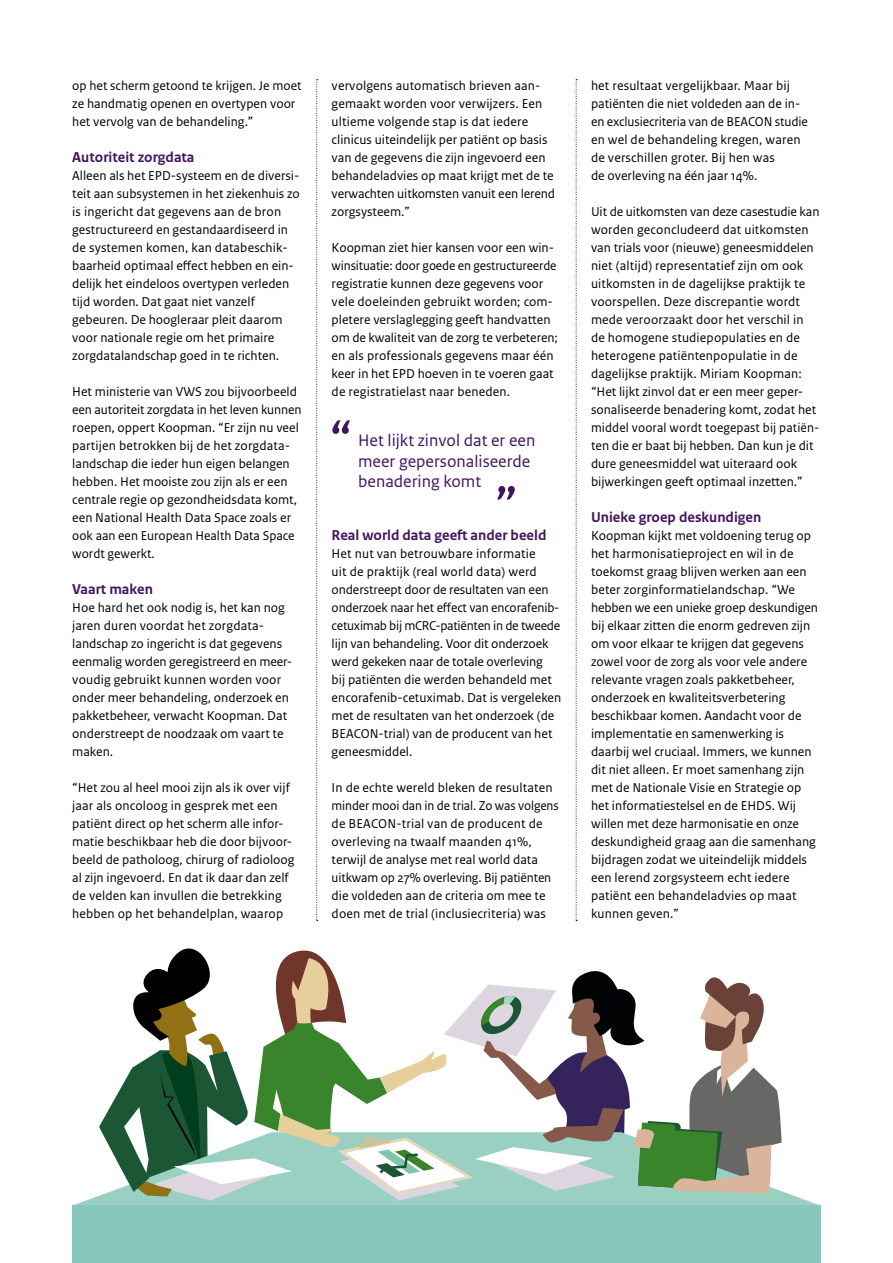
<style>
.page{position:relative;width:893px;height:1263px;background:#fff}
.page>*{position:absolute;margin:0;border:0;box-sizing:border-box;transform-origin:0 0}
.t1{font:59.4px "Rijksoverheid Sans Text";color:#42145f}
.t2{font:17.55px/20.1px "Rijksoverheid Sans Text";color:#42145f}
.t3{font:700 15px "Rijksoverheid Sans Text";color:#42145f}
.t4{font:13.5px/18px "Rijksoverheid Sans Text";color:#000}
</style>
<div class="page">
<svg style="left:316px;top:79px;width:2px;height:842px"></svg>
<svg style="left:576px;top:79px;width:1px;height:842px"></svg>
<svg style="left:74px;top:1191px;width:745px;height:14px"></svg>
<div style="left:72px;top:1205px;width:749px;height:58px;background:#88c8bc"></div>
<svg style="left:99px;top:948px;width:683px;height:257px"></svg>
<p class="t4" style="left:72px;top:77px;width:231px">op het scherm getoond te krijgen. Je moet ze handmatig openen en overtypen voor het vervolg van de behandeling.”</p>
<p class="t3" style="left:72px;top:149px;width:124px">Autoriteit zorgdata</p>
<p class="t4" style="left:72px;top:167px;width:229px">Alleen als het EPD-systeem en de diversi&shy;teit aan subsystemen in het ziekenhuis zo is ingericht dat gegevens aan de bron gestructureerd en gestandaardiseerd in de systemen komen, kan databeschik&shy;baarheid optimaal effect hebben en ein&shy;delijk het eindeloos overtypen verleden tijd worden. Dat gaat niet vanzelf gebeuren. De hoogleraar pleit daarom voor nationale regie om het primaire zorgdatalandschap goed in te richten.</p>
<p class="t4" style="left:72px;top:383px;width:231px">Het ministerie van VWS zou bijvoorbeeld een autoriteit zorgdata in het leven kunnen roepen, oppert Koopman. “Er zijn nu veel partijen betrokken bij de het zorgdata&shy;landschap die ieder hun eigen belangen hebben. Het mooiste zou zijn als er een centrale regie op gezondheidsdata komt, een National Health Data Space zoals er ook aan een European Health Data Space wordt gewerkt.</p>
<p class="t3" style="left:72px;top:581px;width:82px">Vaart maken</p>
<p class="t4" style="left:72px;top:599px;width:221px">Hoe hard het ook nodig is, het kan nog jaren duren voordat het zorgdata&shy;landschap zo ingericht is dat gegevens eenmalig worden geregistreerd en meer&shy;voudig gebruikt kunnen worden voor onder meer behandeling, onderzoek en pakketbeheer, verwacht Koopman. Dat onderstreept de noodzaak om vaart te maken.</p>
<p class="t4" style="left:72px;top:779px;width:224px">“Het zou al heel mooi zijn als ik over vijf jaar als oncoloog in gesprek met een patiënt direct op het scherm alle infor&shy;matie beschikbaar heb die door bijvoor&shy;beeld de patholoog, chirurg of radioloog al zijn ingevoerd. En dat ik daar dan zelf de velden kan invullen die betrekking hebben op het behandelplan, waarop</p>
<p class="t4" style="left:332px;top:77px;width:225px">vervolgens automatisch brieven aan&shy;gemaakt worden voor verwijzers. Een ultieme volgende stap is dat iedere clinicus uiteindelijk per patiënt op basis van de gegevens die zijn ingevoerd een behandeladvies op maat krijgt met de te verwachten uitkomsten vanuit een lerend zorgsysteem.”</p>
<p class="t4" style="left:332px;top:239px;width:228px">Koopman ziet hier kansen voor een win&shy;winsituatie: door goede en gestructureerde registratie kunnen deze gegevens voor vele doeleinden gebruikt worden; com&shy;pletere verslaglegging geeft handvatten om de kwaliteit van de zorg te verbeteren; en als professionals gegevens maar één keer in het EPD hoeven in te voeren gaat de registratielast naar beneden.</p>
<h1 class="t1" style="left:328px;top:408px;width:26px">“</h1>
<p class="t2" style="left:358px;top:431px;width:179px">Het lijkt zinvol dat er een meer gepersonaliseerde benadering komt</p>
<h1 class="t1" style="left:494px;top:474px;width:26px">”</h1>
<p class="t3" style="left:332px;top:527px;width:216px">Real world data geeft ander beeld</p>
<p class="t4" style="left:332px;top:545px;width:231px">Het nut van betrouwbare informatie<br>uit de praktijk (real world data) werd onderstreept door de resultaten van een onderzoek naar het effect van encorafenib&shy;cetuximab bij mCRC-patiënten in de tweede lijn van behandeling. Voor dit onderzoek werd gekeken naar de totale overleving<br>bij patiënten die werden behandeld met encorafenib-cetuximab. Dat is vergeleken met de resultaten van het onderzoek (de BEACON-trial) van de producent van het geneesmiddel.</p>
<p class="t4" style="left:332px;top:779px;width:229px">In de echte wereld bleken de resultaten minder mooi dan in de trial. Zo was volgens de BEACON-trial van de producent de overleving na twaalf maanden 41%, terwijl de analyse met real world data uitkwam op 27% overleving. Bij patiënten die voldeden aan de criteria om mee te doen met de trial (inclusiecriteria) was</p>
<p class="t4" style="left:591px;top:77px;width:218px">het resultaat vergelijkbaar. Maar bij patiënten die niet voldeden aan de in&shy;en exclusiecriteria van de BEACON studie en wel de behandeling kregen, waren de verschillen groter. Bij hen was<br>de overleving na één jaar 14%.</p>
<p class="t4" style="left:591px;top:203px;width:230px">Uit de uitkomsten van deze casestudie kan worden geconcludeerd dat uitkomsten van trials voor (nieuwe) geneesmiddelen niet (altijd) representatief zijn om ook uitkomsten in de dagelijkse praktijk te voorspellen. Deze discrepantie wordt mede veroorzaakt door het verschil in de homogene studiepopulaties en de heterogene patiëntenpopulatie in de dagelijkse praktijk. Miriam Koopman: “Het lijkt zinvol dat er een meer geper&shy;sonaliseerde benadering komt, zodat het middel vooral wordt toegepast bij patiën&shy;ten die er baat bij hebben. Dan kun je dit dure geneesmiddel wat uiteraard ook bijwerkingen geeft optimaal inzetten.”</p>
<p class="t3" style="left:591px;top:509px;width:172px">Unieke groep deskundigen</p>
<p class="t4" style="left:591px;top:527px;width:228px">Koopman kijkt met voldoening terug op het harmonisatieproject en wil in de toekomst graag blijven werken aan een beter zorginformatielandschap. “We hebben we een unieke groep deskundigen bij elkaar zitten die enorm gedreven zijn om voor elkaar te krijgen dat gegevens zowel voor de zorg als voor vele andere relevante vragen zoals pakketbeheer, onderzoek en kwaliteitsverbetering beschikbaar komen. Aandacht voor de implementatie en samenwerking is daarbij wel cruciaal. Immers, we kunnen dit niet alleen. Er moet samenhang zijn met de Nationale Visie en Strategie op het informatiestelsel en de EHDS. Wij willen met deze harmonisatie en onze deskundigheid graag aan die samenhang bijdragen zodat we uiteindelijk middels een lerend zorgsysteem echt iedere patiënt een behandeladvies op maat kunnen geven.”</p>
</div>
